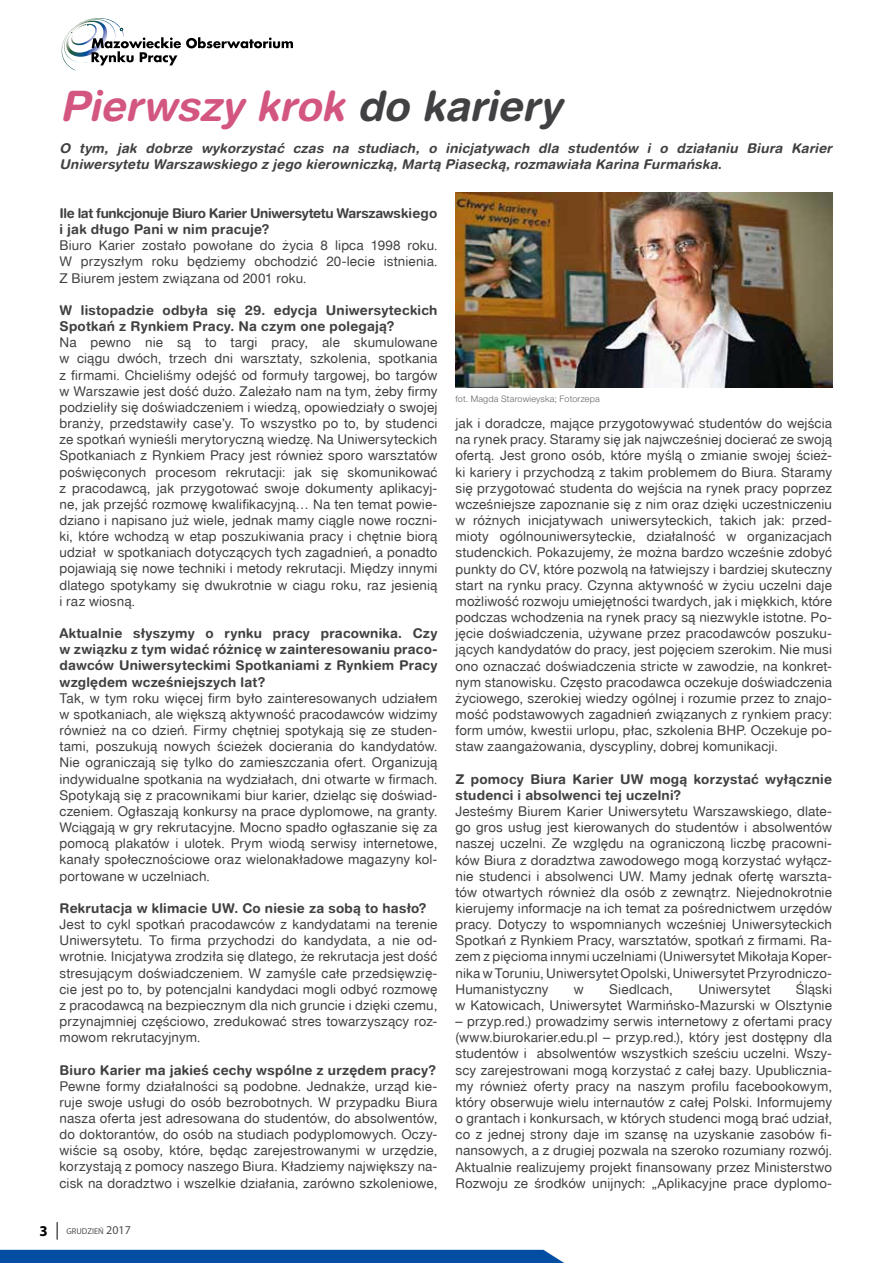
<style>
.page{position:relative;width:893px;height:1263px;background:#fff}
.page>*{position:absolute;margin:0;border:0;box-sizing:border-box;transform-origin:0 0}
.t1{font:italic 700 42px "Switzer Rnd TTEFN";color:#d35681}
.t2{font:13.5px/16.2px "Switzer Rnd TTEFN";letter-spacing:.01em;color:#414042;text-align:justify}
.t3{font:700 13.5px/16.2px "Switzer Rnd TTEFN";letter-spacing:.015em;color:#414042}
.t4{font:italic 700 13.5px/16.2px "Switzer Rnd TTEFN";letter-spacing:.015em;color:#414042}
.t5{font:700 13.5px/16.2px "Switzer Rnd TTEFN";letter-spacing:-.025em;color:#414042}
.t6{font:300 9px "Helvetica Neue LT Pro";letter-spacing:.02em;color:#666}
.t7{font:8.4px "Myriad Pro";color:#4d4d4f}
.s1{color:#414042}
.s2{font-weight:700;font-size:15px;color:#000}
.s3{font-size:12px}
</style>
<div class="page">
<svg style="left:61px;top:18px;width:232px;height:52px"></svg>
<div style="left:0;top:1250px;width:564px;height:13px;background:#034ea2"></div>
<img style="left:455px;top:193px;width:377px;height:194px">
<svg style="left:57px;top:1222px;width:1px;height:17px"></svg>
<h1 class="t1" style="left:60px;top:80px;width:504px">Pierwszy krok <span class="s1">do kariery</span></h1>
<p class="t4" style="left:60px;top:140px;width:774px">O tym, jak dobrze wykorzystać czas na studiach, o inicjatywach dla studentów i o działaniu Biura Karier<br>Uniwersytetu Warszawskiego z jego kierowniczką, Martą Piasecką, rozmawiała Karina Furmańska.</p>
<p class="t5" style="left:60px;top:205px;width:379px">Ile lat funkcjonuje Biuro Karier Uniwersytetu Warszawskiego i jak długo Pani w nim pracuje?</p>
<p class="t2" style="left:60px;top:238px;width:379px">Biuro Karier zostało powołane do życia 8 lipca 1998 roku.<br>W przyszłym roku będziemy obchodzić 20-lecie istnienia.<br>Z Biurem jestem związana od 2001 roku.</p>
<p class="t3" style="left:60px;top:302px;width:379px">W listopadzie odbyła się 29. edycja Uniwersyteckich<br>Spotkań z Rynkiem Pracy. Na czym one polegają?</p>
<p class="t2" style="left:60px;top:334px;width:379px">Na pewno nie są to targi pracy, ale skumulowane w ciągu dwóch, trzech dni warsztaty, szkolenia, spotkania z firmami. Chcieliśmy odejść od formuły targowej, bo targów w Warszawie jest dość dużo. Zależało nam na tym, żeby firmy podzieliły się doświadczeniem i wiedzą, opowiedziały o swojej branży, przedstawiły case’y. To wszystko po to, by studenci ze spotkań wynieśli merytoryczną wiedzę. Na Uniwersyteckich Spotkaniach z Rynkiem Pracy jest również sporo warsztatów poświęconych procesom rekrutacji: jak się skomunikować z pracodawcą, jak przygotować swoje dokumenty aplikacyj&shy;ne, jak przejść rozmowę kwalifikacyjną… Na ten temat powie&shy;dziano i napisano już wiele, jednak mamy ciągle nowe roczni&shy;ki, które wchodzą w etap poszukiwania pracy i chętnie biorą udział w spotkaniach dotyczących tych zagadnień, a ponadto pojawiają się nowe techniki i metody rekrutacji. Między innymi dlatego spotykamy się dwukrotnie w ciagu roku, raz jesienią i raz wiosną.</p>
<p class="t3" style="left:60px;top:625px;width:379px;text-align:justify">Aktualnie słyszymy o rynku pracy pracownika. Czy w związku z tym widać różnicę w zainteresowaniu praco&shy;dawców Uniwersyteckimi Spotkaniami z Rynkiem Pracy względem wcześniejszych lat?</p>
<p class="t2" style="left:60px;top:690px;width:379px">Tak, w tym roku więcej firm było zainteresowanych udziałem w spotkaniach, ale większą aktywność pracodawców widzimy również na co dzień. Firmy chętniej spotykają się ze studen&shy;tami, poszukują nowych ścieżek docierania do kandydatów.<br>Nie ograniczają się tylko do zamieszczania ofert. Organizują indywidualne spotkania na wydziałach, dni otwarte w firmach.<br>Spotykają się z pracownikami biur karier, dzieląc się doświad&shy;czeniem. Ogłaszają konkursy na prace dyplomowe, na granty.<br>Wciągają w gry rekrutacyjne. Mocno spadło ogłaszanie się za pomocą plakatów i ulotek. Prym wiodą serwisy internetowe, kanały społecznościowe oraz wielonakładowe magazyny kol&shy;portowane w uczelniach.</p>
<p class="t3" style="left:60px;top:900px;width:369px">Rekrutacja w klimacie UW. Co niesie za sobą to hasło?</p>
<p class="t2" style="left:60px;top:916px;width:379px">Jest to cykl spotkań pracodawców z kandydatami na terenie Uniwersytetu. To firma przychodzi do kandydata, a nie od&shy;wrotnie. Inicjatywa zrodziła się dlatego, że rekrutacja jest dość stresującym doświadczeniem. W zamyśle całe przedsięwzię&shy;cie jest po to, by potencjalni kandydaci mogli odbyć rozmowę z pracodawcą na bezpiecznym dla nich gruncie i dzięki czemu, przynajmniej częściowo, zredukować stres towarzyszący roz&shy;mowom rekrutacyjnym.</p>
<p class="t3" style="left:60px;top:1061px;width:378px">Biuro Karier ma jakieś cechy wspólne z urzędem pracy?</p>
<p class="t2" style="left:60px;top:1078px;width:379px">Pewne formy działalności są podobne. Jednakże, urząd kie&shy;ruje swoje usługi do osób bezrobotnych. W przypadku Biura nasza oferta jest adresowana do studentów, do absolwentów, do doktorantów, do osób na studiach podyplomowych. Oczy&shy;wiście są osoby, które, będąc zarejestrowanymi w urzędzie, korzystają z pomocy naszego Biura. Kładziemy największy na&shy;cisk na doradztwo i wszelkie działania, zarówno szkoleniowe,</p>
<p class="t7" style="left:40px;top:1226px;width:93px"><span class="s2">3</span> GRUDZIEŃ <span class="s3">2017</span></p>
<p class="t6" style="left:455px;top:393px;width:146px">fot. Magda Starowieyska; Fotorzepa</p>
<p class="t2" style="left:455px;top:415px;width:378px">jak i doradcze, mające przygotowywać studentów do wejścia na rynek pracy. Staramy się jak najwcześniej docierać ze swoją ofertą. Jest grono osób, które myślą o zmianie swojej ścież&shy;ki kariery i przychodzą z takim problemem do Biura. Staramy się przygotować studenta do wejścia na rynek pracy poprzez wcześniejsze zapoznanie się z nim oraz dzięki uczestniczeniu w różnych inicjatywach uniwersyteckich, takich jak: przed&shy;mioty ogólnouniwersyteckie, działalność w organizacjach studenckich. Pokazujemy, że można bardzo wcześnie zdobyć punkty do CV, które pozwolą na łatwiejszy i bardziej skuteczny start na rynku pracy. Czynna aktywność w życiu uczelni daje możliwość rozwoju umiejętności twardych, jak i miękkich, które podczas wchodzenia na rynek pracy są niezwykle istotne. Po&shy;jęcie doświadczenia, używane przez pracodawców poszuku&shy;jących kandydatów do pracy, jest pojęciem szerokim. Nie musi ono oznaczać doświadczenia stricte w zawodzie, na konkret&shy;nym stanowisku. Często pracodawca oczekuje doświadczenia życiowego, szerokiej wiedzy ogólnej i rozumie przez to znajo&shy;mość podstawowych zagadnień związanych z rynkiem pracy: form umów, kwestii urlopu, płac, szkolenia BHP. Oczekuje po&shy;staw zaangażowania, dyscypliny, dobrej komunikacji.</p>
<p class="t3" style="left:455px;top:771px;width:378px">Z pomocy Biura Karier UW mogą korzystać wyłącznie studenci i absolwenci tej uczelni?</p>
<p class="t2" style="left:455px;top:803px;width:378px">Jesteśmy Biurem Karier Uniwersytetu Warszawskiego, dlate&shy;go gros usług jest kierowanych do studentów i absolwentów naszej uczelni. Ze względu na ograniczoną liczbę pracowni&shy;ków Biura z doradztwa zawodowego mogą korzystać wyłącz&shy;nie studenci i absolwenci UW. Mamy jednak ofertę warszta&shy;tów otwartych również dla osób z zewnątrz. Niejednokrotnie kierujemy informacje na ich temat za pośrednictwem urzędów pracy. Dotyczy to wspomnianych wcześniej Uniwersyteckich Spotkań z Rynkiem Pracy, warsztatów, spotkań z firmami. Ra&shy;zem z pięcioma innymi uczelniami (Uniwersytet Mikołaja Koper&shy;nika w Toruniu, Uniwersytet Opolski, Uniwersytet Przyrodniczo-Humanistyczny</p>
<p class="t2" style="left:455px;top:981px;width:378px;text-align:right">Śląski<br>w Katowicach, Uniwersytet Warmińsko-Mazurski w Olsztynie</p>
<p class="t2" style="left:455px;top:1013px;width:378px">– przyp.red.) prowadzimy serwis internetowy z ofertami pracy (www.biurokarier.edu.pl – przyp.red.), który jest dostępny dla studentów i absolwentów wszystkich sześciu uczelni. Wszy&shy;scy zarejestrowani mogą korzystać z całej bazy. Upublicznia&shy;my również oferty pracy na naszym profilu facebookowym, który obserwuje wielu internautów z całej Polski. Informujemy o grantach i konkursach, w których studenci mogą brać udział, co z jednej strony daje im szansę na uzyskanie zasobów fi&shy;nansowych, a z drugiej pozwala na szeroko rozumiany rozwój.<br>Aktualnie realizujemy projekt finansowany przez Ministerstwo Rozwoju ze środków unijnych: „Aplikacyjne prace dyplomo-</p>
<p class="t2" style="left:574px;top:981px;width:11px">w</p>
<p class="t2" style="left:609px;top:981px;width:65px">Siedlcach,</p>
<p class="t2" style="left:698px;top:981px;width:74px">Uniwersytet</p>
</div>
